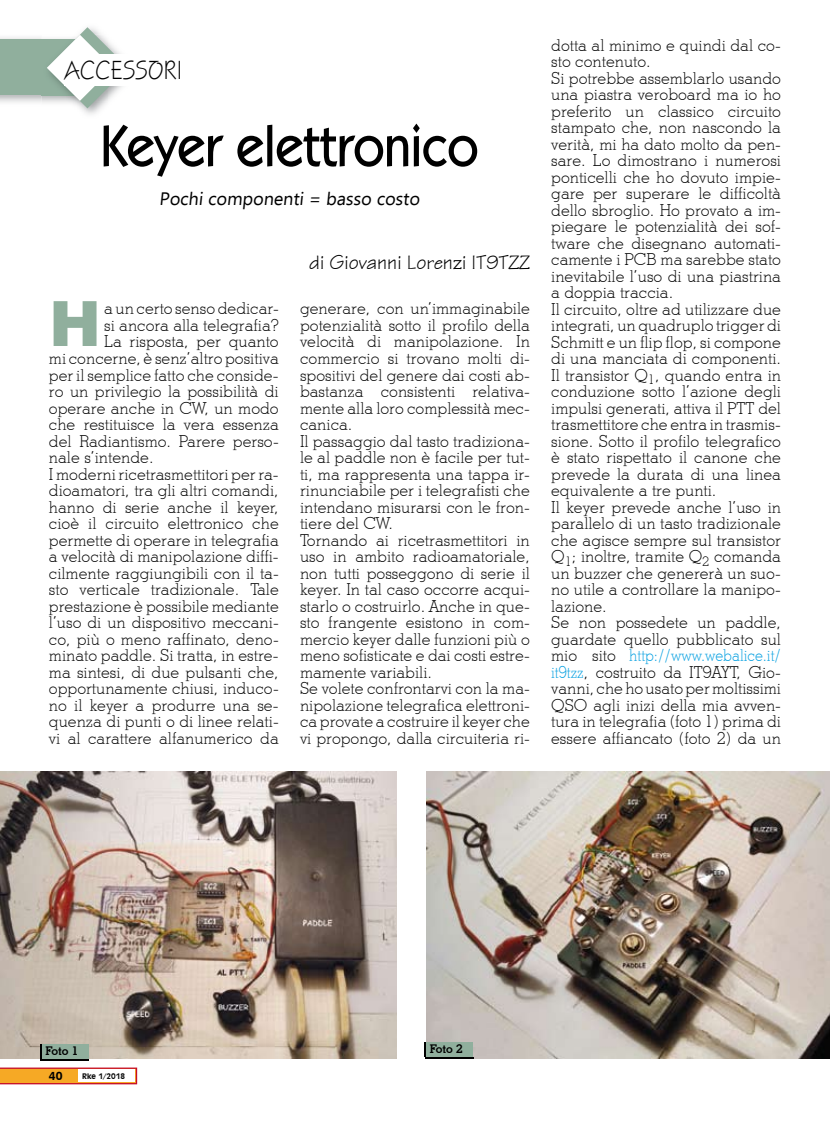
<style>
.page{position:relative;width:830px;height:1127px;background:#fff}
.page>*{position:absolute;margin:0;border:0;box-sizing:border-box;transform-origin:0 0}
.t1{font:900 62.55px "Arial";color:#90af9d}
.t2{font:500 58.5px "Kabel IT Cby BT";color:#000;scale:.9 1}
.t3{font:27px "Squire D";color:#000}
.t4{font:21px "Technical Plain";color:#000}
.t5{font:18px "Ebrima";color:#000}
.t6{font:300 16.5px/16.5px "Stymie BT";color:#000}
.t7{font:700 12px "Stymie BT";color:#000}
.t8{font:700 12px "Swiss 721 BT";color:#000}
.t9{font:700 7.5px "Incised 901 BT";color:#000}
.s1{color:#009ee0}
</style>
<div class="page">
<svg style="left:0;top:1067px;width:137px;height:17px;background:#ec8d30"></svg>
<div style="left:78px;top:1069px;width:57px;height:13px;background:#fff"></div>
<div style="left:0;top:40px;width:88px;height:55px;background:#90af9d"></div>
<img style="left:42px;top:36px;width:63px;height:91px">
<img style="left:104px;top:124px;width:24px;height:3px">
<img style="left:42px;top:40px;width:5px;height:55px">
<svg style="left:47px;top:27px;width:75px;height:81px"></svg>
<div style="left:65px;top:55px;width:246px;height:31px;background:#fff"></div>
<img style="left:426px;top:771px;width:403px;height:288px">
<img style="left:0;top:771px;width:397px;height:288px">
<div style="left:41px;top:1044px;width:48px;height:15px;background:#90af9d"></div>
<svg style="left:41px;top:1044px;width:1px;height:15px"></svg>
<hr style="left:41px;top:1059px;width:48px;height:1px;background:#000">
<div style="left:425px;top:1042px;width:48px;height:15px;background:#90af9d"></div>
<svg style="left:424px;top:1042px;width:2px;height:15px"></svg>
<hr style="left:424px;top:1057px;width:49px;height:1px;background:#000">
<h3 class="t3" style="left:65px;top:56px;width:119px">ACCESSORI</h3>
<h2 class="t2" style="left:100px;top:110px;width:421px">Keyer elettronico</h2>
<p class="t5" style="left:159px;top:186px;width:264px">Pochi componenti = basso costo</p>
<h1 class="t1" style="left:49px;top:278px;width:54px">H</h1>
<p class="t6" style="left:104px;top:300px;width:176px">a un certo senso dedicar-</p>
<p class="t6" style="left:104px;top:317px;width:176px">si ancora alla telegrafia?</p>
<p class="t6" style="left:104px;top:333px;width:176px">La risposta, per quanto</p>
<p class="t6" style="left:49px;top:350px;width:231px">mi concerne, è senz’altro positiva</p>
<p class="t6" style="left:49px;top:366px;width:231px">per il semplice fatto che conside-</p>
<p class="t6" style="left:49px;top:383px;width:231px">ro un privilegio la possibilità di</p>
<p class="t6" style="left:49px;top:399px;width:231px">operare anche in CW, un modo</p>
<p class="t6" style="left:49px;top:416px;width:231px">che restituisce la vera essenza</p>
<p class="t6" style="left:49px;top:432px;width:231px">del Radiantismo. Parere perso-</p>
<p class="t6" style="left:49px;top:449px;width:106px">nale s’intende.</p>
<p class="t6" style="left:49px;top:465px;width:231px">I moderni ricetrasmettitori per ra-</p>
<p class="t6" style="left:49px;top:482px;width:231px">dioamatori, tra gli altri comandi,</p>
<p class="t6" style="left:49px;top:498px;width:231px">hanno di serie anche il keyer,</p>
<p class="t6" style="left:49px;top:515px;width:231px">cioè il circuito elettronico che</p>
<p class="t6" style="left:49px;top:531px;width:231px">permette di operare in telegrafia</p>
<p class="t6" style="left:49px;top:548px;width:231px">a velocità di manipolazione diffi-</p>
<p class="t6" style="left:49px;top:564px;width:231px">cilmente raggiungibili con il ta-</p>
<p class="t6" style="left:49px;top:581px;width:231px">sto verticale tradizionale. Tale</p>
<p class="t6" style="left:49px;top:597px;width:231px">prestazione è possibile mediante</p>
<p class="t6" style="left:49px;top:614px;width:231px">l’uso di un dispositivo meccani-</p>
<p class="t6" style="left:49px;top:630px;width:231px">co, più o meno raffinato, deno-</p>
<p class="t6" style="left:49px;top:647px;width:231px">minato paddle. Si tratta, in estre-</p>
<p class="t6" style="left:49px;top:663px;width:231px">ma sintesi, di due pulsanti che,</p>
<p class="t6" style="left:49px;top:680px;width:231px">opportunamente chiusi, induco-</p>
<p class="t6" style="left:49px;top:696px;width:231px">no il keyer a produrre una se-</p>
<p class="t6" style="left:49px;top:713px;width:231px">quenza di punti o di linee relati-</p>
<p class="t6" style="left:49px;top:729px;width:231px">vi al carattere alfanumerico da</p>
<p class="t4" style="left:309px;top:250px;width:222px">di Giovanni Lorenzi IT9TZZ</p>
<p class="t6" style="left:300px;top:300px;width:231px">generare, con un’immaginabile potenzialità sotto il profilo della velocità di manipolazione. In commercio si trovano molti di&shy;spositivi del genere dai costi ab&shy;bastanza consistenti relativa&shy;mente alla loro complessità mec&shy;canica.<br>Il passaggio dal tasto tradiziona&shy;le al paddle non è facile per tut&shy;ti, ma rappresenta una tappa ir&shy;rinunciabile per i telegrafisti che intendano misurarsi con le fron&shy;tiere del CW.<br>Tornando ai ricetrasmettitori in uso in ambito radioamatoriale, non tutti posseggono di serie il keyer. In tal caso occorre acqui&shy;starlo o costruirlo. Anche in que&shy;sto frangente esistono in com&shy;mercio keyer dalle funzioni più o meno sofisticate e dai costi estre&shy;mamente variabili.<br>Se volete confrontarvi con la ma&shy;nipolazione telegrafica elettroni&shy;ca provate a costruire il keyer che vi propongo, dalla circuiteria ri-</p>
<p class="t6" style="left:551px;top:37px;width:231px">dotta al minimo e quindi dal co&shy;sto contenuto.<br>Si potrebbe assemblarlo usando una piastra veroboard ma io ho preferito un classico circuito stampato che, non nascondo la verità, mi ha dato molto da pen&shy;sare. Lo dimostrano i numerosi ponticelli che ho dovuto impie&shy;gare per superare le difficoltà dello sbroglio. Ho provato a im&shy;piegare le potenzialità dei sof&shy;tware che disegnano automati&shy;camente i PCB ma sarebbe stato inevitabile l’uso di una piastrina a doppia traccia.<br>Il circuito, oltre ad utilizzare due integrati, un quadruplo trigger di<br>Schmitt e un flip flop, si compone di una manciata di componenti.<br>Il transistor Q<sub>1</sub>, quando entra in conduzione sotto l’azione degli impulsi generati, attiva il PTT del trasmettitore che entra in trasmis&shy;sione. Sotto il profilo telegrafico è stato rispettato il canone che prevede la durata di una linea equivalente a tre punti.<br>Il keyer prevede anche l’uso in parallelo di un tasto tradizionale che agisce sempre sul transistor<br>Q<sub>1</sub>; inoltre, tramite Q<sub>2</sub> comanda un buzzer che genererà un suo&shy;no utile a controllare la manipo&shy;lazione.<br>Se non possedete un paddle, guardate quello pubblicato sul mio sito <span class="s1">http://www.webalice.it/ it9tzz</span>, costruito da IT9AYT, Gio&shy;vanni, che ho usato per moltissimi<br>QSO agli inizi della mia avven&shy;tura in telegrafia (foto 1) prima di essere affiancato (foto 2) da un</p>
<p class="t7" style="left:46px;top:1044px;width:34px">Foto 1</p>
<p class="t7" style="left:429px;top:1042px;width:34px">Foto 2</p>
<p class="t8" style="left:49px;top:1068px;width:15px">40</p>
<p class="t9" style="left:82px;top:1071px;width:44px">Rke 1/2018</p>
</div>
